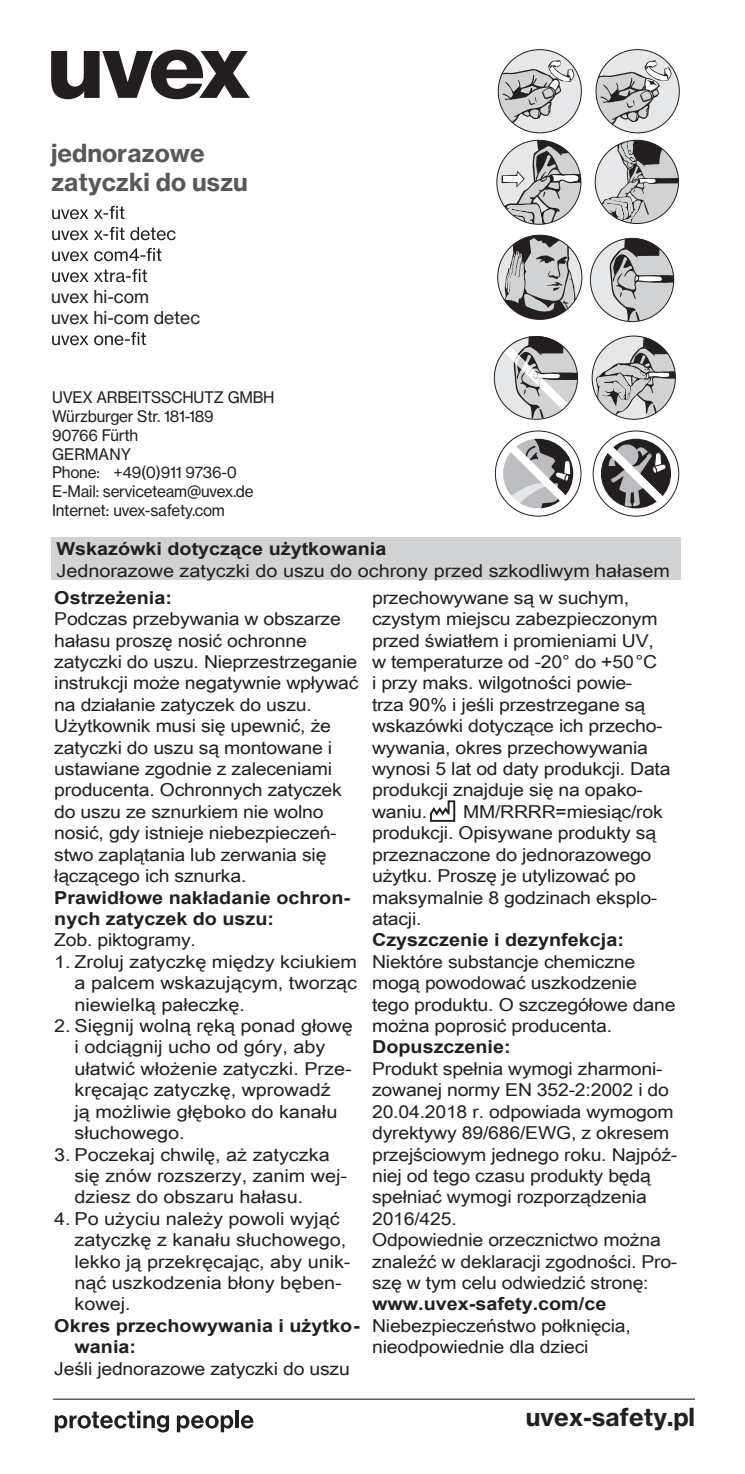
<style>
.page{position:relative;width:745px;height:1474px;background:#fff}
.page>*{position:absolute;margin:0;border:0;box-sizing:border-box;transform-origin:0 0}
.t1{font:24.5px/29.4px "N Haas Grotesk TX Pro 75 Bd";color:#57585a}
.t2{font:24.5px "N Haas Grotesk TX Pro 75 Bd";color:#231f20}
.t3{font:17.85px/21.3px "Arial Unicode MS";letter-spacing:-.01em;color:#231f20;scale:1.09 1}
.t4{font:17.85px/21.3px "Arial Unicode MS";letter-spacing:-.01em;color:#231f20;scale:1.11 1}
.t5{font:700 17.85px/21.3px "Arial Unicode MS";color:#231f20;scale:1.11 1}
.t6{font:17.5px/21px "N Haas Grotesk TX Pro 55 Rg";color:#231f20}
.t7{font:15.75px/18.9px "N Haas Grotesk TX Pro 55 Rg";letter-spacing:-.015em;color:#231f20}
</style>
<div class="page">
<div style="left:51px;top:537px;width:629px;height:42px;background:#d1d2d4"></div>
<svg style="left:430px;top:800px;width:25px;height:21px"></svg>
<svg style="left:52px;top:206px;width:72px;height:13px"></svg>
<svg style="left:52px;top:227px;width:123px;height:13px"></svg>
<svg style="left:52px;top:248px;width:109px;height:13px"></svg>
<svg style="left:52px;top:269px;width:95px;height:13px"></svg>
<svg style="left:52px;top:332px;width:94px;height:13px"></svg>
<svg style="left:51px;top:50px;width:199px;height:49px"></svg>
<svg style="left:55px;top:1410px;width:114px;height:22px"></svg>
<svg style="left:177px;top:1415px;width:56px;height:17px"></svg>
<hr style="left:235px;top:1410px;width:4px;height:18px;background:#231f20">
<svg style="left:241px;top:1415px;width:12px;height:13px"></svg>
<hr style="left:53px;top:1398px;width:641px;height:1px;background:#231f20">
<svg style="left:593px;top:336px;width:82px;height:83px"></svg>
<svg style="left:591px;top:238px;width:82px;height:84px"></svg>
<svg style="left:495px;top:336px;width:82px;height:83px"></svg>
<svg style="left:497px;top:235px;width:84px;height:84px"></svg>
<svg style="left:496px;top:140px;width:84px;height:84px"></svg>
<svg style="left:597px;top:50px;width:82px;height:83px"></svg>
<svg style="left:499px;top:50px;width:82px;height:83px"></svg>
<svg style="left:596px;top:140px;width:82px;height:83px"></svg>
<svg style="left:594px;top:431px;width:84px;height:85px"></svg>
<svg style="left:496px;top:432px;width:84px;height:84px"></svg>
<h1 class="t1" style="left:51px;top:138px;width:198px">jednorazowe zatyczki do uszu</h1>
<p class="t6" style="left:51px;top:286px;width:150px">uvex hi-com<br>uvex hi-com detec</p>
<p class="t7" style="left:52px;top:387px;width:224px">UVEX ARBEITSSCHUTZ GMBH<br>Würzburger Str. 181-189<br>90766 Fürth<br>GERMANY<br>Phone: +49(0)911 9736-0<br>E-Mail: serviceteam@uvex.de<br>Internet: uvex-safety.com</p>
<p class="t5" style="left:56px;top:539px;width:298px">Wskazówki dotyczące użytkowania</p>
<p class="t4" style="left:56px;top:559px;width:554px">Jednorazowe zatyczki do uszu do ochrony przed szkodliwym hałasem</p>
<p class="t5" style="left:54px;top:587px;width:107px">Ostrzeżenia:</p>
<p class="t3" style="left:54px;top:607px;width:280px">Podczas przebywania w obszarze hałasu proszę nosić ochronne zatyczki do uszu. Nieprzestrzeganie instrukcji może negatywnie wpływać na działanie zatyczek do uszu.<br>Użytkownik musi się upewnić, że zatyczki do uszu są montowane i ustawiane zgodnie z zaleceniami producenta. Ochronnych zatyczek do uszu ze sznurkiem nie wolno nosić, gdy istnieje niebezpieczeń&shy;stwo zaplątania lub zerwania się łączącego ich sznurka.</p>
<p class="t5" style="left:54px;top:887px;width:268px">Prawidłowe nakładanie ochron&shy;nych zatyczek do uszu:</p>
<p class="t3" style="left:54px;top:929px;width:131px">Zob. piktogramy.</p>
<p class="t4" style="left:74px;top:950px;width:256px;text-align:justify;text-indent:-20px">1. Zroluj zatyczkę między kciukiem a palcem wskazującym, tworząc niewielką pałeczkę.</p>
<p class="t4" style="left:74px;top:1014px;width:252px;text-indent:-20px">2. Sięgnij wolną ręką ponad głowę i odciągnij ucho od góry, aby ułatwić włożenie zatyczki. Prze&shy;kręcając zatyczkę, wprowadź<br>ją możliwie głęboko do kanału słuchowego.</p>
<p class="t4" style="left:74px;top:1143px;width:247px;text-indent:-20px">3. Poczekaj chwilę, aż zatyczka się znów rozszerzy, zanim wej&shy;dziesz do obszaru hałasu.</p>
<p class="t4" style="left:74px;top:1207px;width:250px;text-indent:-20px">4. Po użyciu należy powoli wyjąć zatyczkę z kanału słuchowego, lekko ją przekręcając, aby unik&shy;nąć uszkodzenia błony bęben&shy;kowej.</p>
<p class="t5" style="left:74px;top:1315px;width:258px;text-indent:-20px">Okres przechowywania i użytko&shy;wania:</p>
<p class="t3" style="left:54px;top:1357px;width:272px">Jeśli jednorazowe zatyczki do uszu</p>
<p class="t3" style="left:372px;top:586px;width:275px">przechowywane są w suchym, czystym miejscu zabezpieczonym przed światłem i promieniami UV, w temperaturze od -20° do +50°C<br>i przy maks. wilgotności powie-<br>trza 90% i jeśli przestrzegane są wskazówki dotyczące ich przecho&shy;wywania, okres przechowywania wynosi 5 lat od daty produkcji. Data produkcji znajduje się na opako&shy;waniu.</p>
<p class="t3" style="left:372px;top:800px;width:268px;text-indent:91px">MM/RRRR=miesiąc/rok produkcji. Opisywane produkty są przeznaczone do jednorazowego użytku. Proszę je utylizować po maksymalnie 8 godzinach eksplo&shy;atacji.</p>
<p class="t5" style="left:372px;top:930px;width:228px">Czyszczenie i dezynfekcja:</p>
<p class="t3" style="left:372px;top:950px;width:280px">Niektóre substancje chemiczne mogą powodować uszkodzenie tego produktu. O szczegółowe dane można poprosić producenta.</p>
<p class="t5" style="left:372px;top:1037px;width:126px">Dopuszczenie:</p>
<p class="t3" style="left:372px;top:1057px;width:281px">Produkt spełnia wymogi zharmoni&shy;zowanej normy EN 352-2:2002 i do<br>20.04.2018 r. odpowiada wymogom dyrektywy 89/686/EWG, z okresem przejściowym jednego roku. Najpóź&shy;niej od tego czasu produkty będą spełniać wymogi rozporządzenia<br>2016/425.<br>Odpowiednie orzecznictwo można znaleźć w deklaracji zgodności. Pro&shy;szę w tym celu odwiedzić stronę:</p>
<p class="t5" style="left:372px;top:1294px;width:212px">www.uvex-safety.com/ce</p>
<p class="t3" style="left:372px;top:1314px;width:239px">Niebezpieczeństwo połknięcia, nieodpowiednie dla dzieci</p>
<h1 class="t2" style="left:525px;top:1401px;width:171px">uvex-safety.pl</h1>
</div>
